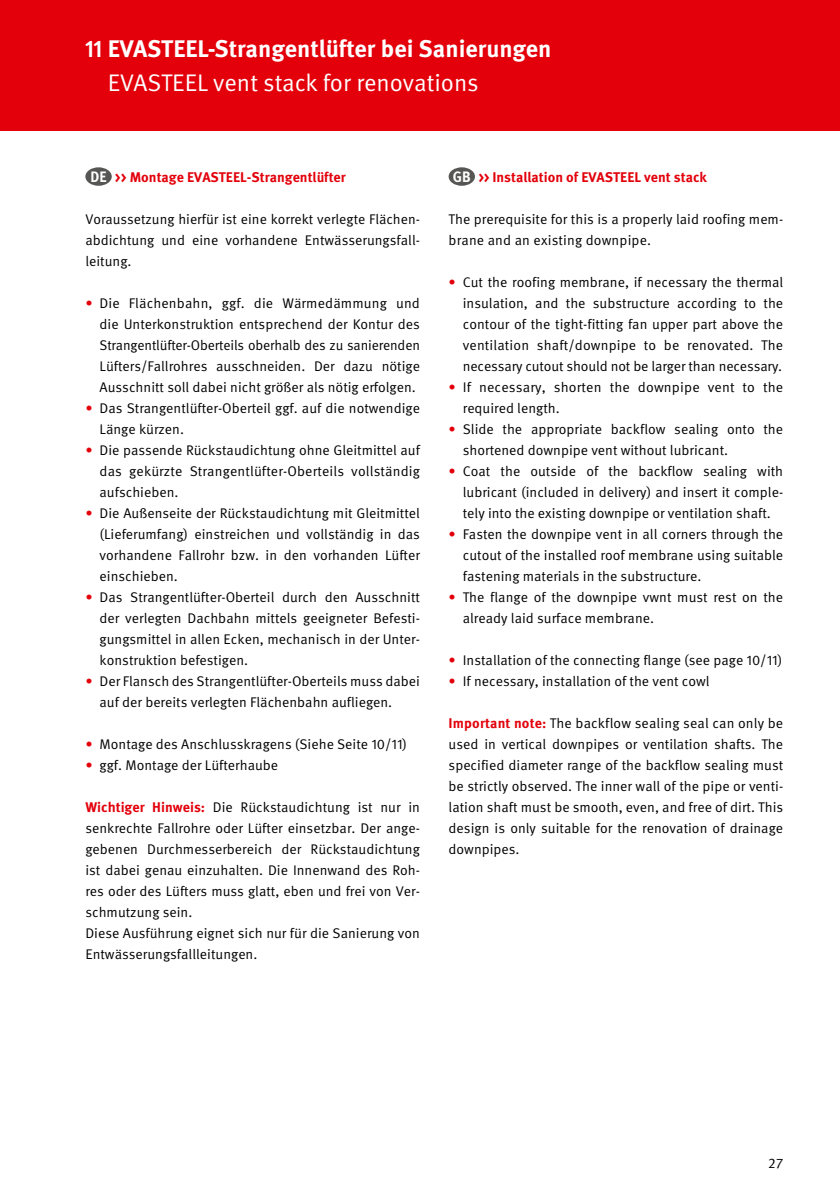
<style>
.page{position:relative;width:840px;height:1191px;background:#fff}
.page>*{position:absolute;margin:0;border:0;box-sizing:border-box;transform-origin:0 0}
.t1{font:700 24px "Meta Pro";color:#fff;scale:.9 1}
.t2{font:24px "Meta Pro";color:#fff}
.t3{font:14px/21px "Meta Pro";color:#000;text-align:justify}
.t4{font:700 14px "Meta Pro";color:#e3000b}
.s1{font-size:15px;color:#fff}
.s2{color:#e3000b}
.s3{font-weight:700;color:#e3000b}
</style>
<div class="page">
<div style="left:0;top:0;width:839px;height:130px;background:#e3000b"></div>
<div style="left:85px;top:167px;width:27px;height:19px;background:#565655;border-radius:50%"></div>
<div style="left:448px;top:167px;width:26px;height:19px;background:#565655;border-radius:50%"></div>
<h1 class="t1" style="left:85px;top:34px;width:519px">11 EVASTEEL-Strangentlüfter bei Sanierungen</h1>
<h1 class="t2" style="left:108px;top:68px;width:372px">EVASTEEL vent stack for renovations</h1>
<p class="t4" style="left:90px;top:168px;width:257px"><span class="s1">DE</span> &gt;&gt; Montage EVASTEEL-Strangentlüfter</p>
<p class="t3" style="left:85px;top:209px;width:336px">Voraussetzung hierfür ist eine korrekt verlegte Flächen&shy;abdichtung und eine vorhandene Entwässerungsfall&shy;leitung.</p>
<p class="t3" style="left:99px;top:293px;width:322px;text-indent:-14px"><span class="s2">•</span> Die Flächenbahn, ggf. die Wärmedämmung und die Unterkonstruktion entsprechend der Kontur des Strangentlüfter-Oberteils oberhalb des zu sanierenden Lüfters/Fallrohres ausschneiden. Der dazu nötige Ausschnitt soll dabei nicht größer als nötig erfolgen.</p>
<p class="t3" style="left:99px;top:398px;width:322px;text-indent:-14px"><span class="s2">•</span> Das Strangentlüfter-Oberteil ggf. auf die notwendige<br>Länge kürzen.</p>
<p class="t3" style="left:99px;top:440px;width:322px;text-indent:-14px"><span class="s2">•</span> Die passende Rückstaudichtung ohne Gleitmittel auf das gekürzte Strangentlüfter-Oberteils vollständig aufschieben.</p>
<p class="t3" style="left:99px;top:503px;width:322px;text-indent:-14px"><span class="s2">•</span> Die Außenseite der Rückstaudichtung mit Gleitmittel (Lieferumfang) einstreichen und vollständig in das vorhandene Fallrohr bzw. in den vorhanden Lüfter einschieben.</p>
<p class="t3" style="left:99px;top:587px;width:322px;text-indent:-14px"><span class="s2">•</span> Das Strangentlüfter-Oberteil durch den Ausschnitt der verlegten Dachbahn mittels geeigneter Befesti&shy;gungsmittel in allen Ecken, mechanisch in der Unter&shy;konstruktion befestigen.</p>
<p class="t3" style="left:99px;top:671px;width:322px;text-indent:-14px"><span class="s2">•</span> Der Flansch des Strangentlüfter-Oberteils muss dabei auf der bereits verlegten Flächenbahn aufliegen.</p>
<p class="t3" style="left:85px;top:734px;width:323px"><span class="s2">•</span> Montage des Anschlusskragens (Siehe Seite 10/11)</p>
<p class="t3" style="left:85px;top:755px;width:194px"><span class="s2">•</span> ggf. Montage der Lüfterhaube</p>
<p class="t3" style="left:85px;top:797px;width:336px;text-align:left"><span class="s3">Wichtiger Hinweis:</span> Die Rückstaudichtung ist nur in senkrechte Fallrohre oder Lüfter einsetzbar. Der ange&shy;gebenen Durchmesserbereich der Rückstaudichtung ist dabei genau einzuhalten. Die Innenwand des Roh&shy;res oder des Lüfters muss glatt, eben und frei von Ver&shy;schmutzung sein.<br>Diese Ausführung eignet sich nur für die Sanierung von Entwässerungsfallleitungen.</p>
<p class="t4" style="left:452px;top:168px;width:255px"><span class="s1">GB</span> &gt;&gt; Installation of EVASTEEL vent stack</p>
<p class="t3" style="left:448px;top:209px;width:336px">The prerequisite for this is a properly laid roofing mem&shy;brane and an existing downpipe.</p>
<p class="t3" style="left:462px;top:272px;width:322px;text-indent:-14px"><span class="s2">•</span> Cut the roofing membrane, if necessary the thermal insulation, and the substructure according to the contour of the tight-fitting fan upper part above the ventilation shaft/downpipe to be renovated. The necessary cutout should not be larger than necessary.</p>
<p class="t3" style="left:462px;top:377px;width:322px;text-indent:-14px"><span class="s2">•</span> If necessary, shorten the downpipe vent to the required length.</p>
<p class="t3" style="left:462px;top:419px;width:322px;text-indent:-14px"><span class="s2">•</span> Slide the appropriate backflow sealing onto the shortened downpipe vent without lubricant.</p>
<p class="t3" style="left:462px;top:461px;width:322px;text-indent:-14px"><span class="s2">•</span> Coat the outside of the backflow sealing with lubricant (included in delivery) and insert it comple&shy;tely into the existing downpipe or ventilation shaft.</p>
<p class="t3" style="left:462px;top:524px;width:322px;text-indent:-14px"><span class="s2">•</span> Fasten the downpipe vent in all corners through the cutout of the installed roof membrane using suitable fastening materials in the substructure.</p>
<p class="t3" style="left:462px;top:587px;width:322px;text-indent:-14px"><span class="s2">•</span> The flange of the downpipe vwnt must rest on the already laid surface membrane.</p>
<p class="t3" style="left:448px;top:650px;width:335px"><span class="s2">•</span> Installation of the connecting flange (see page 10/11)</p>
<p class="t3" style="left:448px;top:671px;width:262px"><span class="s2">•</span> If necessary, installation of the vent cowl</p>
<p class="t3" style="left:448px;top:713px;width:336px"><span class="s3">Important note:</span> The backflow sealing seal can only be used in vertical downpipes or ventilation shafts. The specified diameter range of the backflow sealing must be strictly observed. The inner wall of the pipe or venti&shy;lation shaft must be smooth, even, and free of dirt. This design is only suitable for the renovation of drainage downpipes.</p>
<p class="t3" style="left:767px;top:1153px;width:16px">27</p>
</div>
